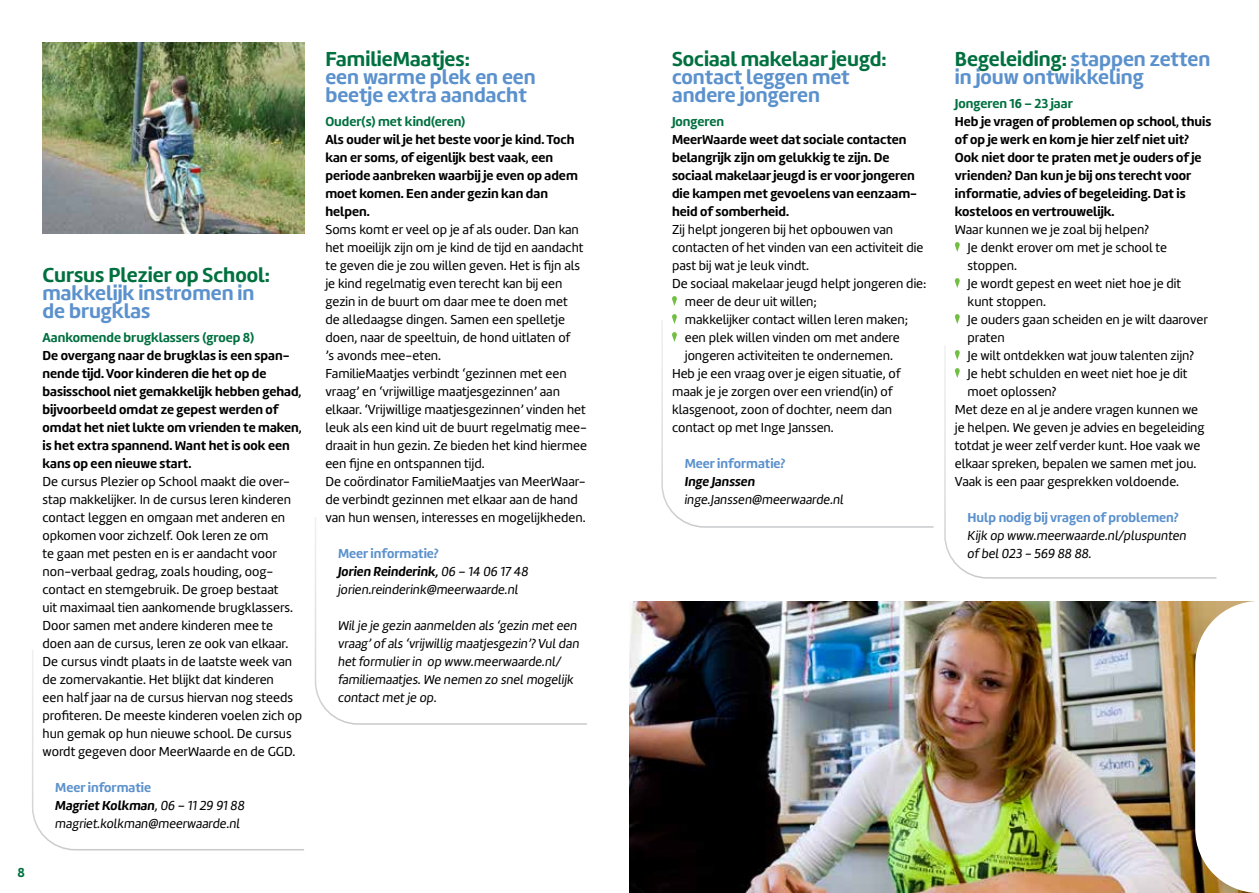
<style>
.page{position:relative;width:1259px;height:893px;background:#fff}
.page>*{position:absolute;margin:0;border:0;box-sizing:border-box;transform-origin:0 0}
.t1{font:700 21px/18px "Amelia";color:#5b91cc}
.t2{font:700 21px "Amelia";color:#00703f}
.t3{font:13.5px/18px "Amelia";color:#000}
.t4{font:700 13.5px/18px "Amelia";color:#000}
.t5{font:13.5px/18px "Amelia Oblicua";color:#000}
.t6{font:700 13.5px "Amelia";color:#00703f}
.t7{font:700 13.5px "Amelia";color:#5b91cc}
.t8{font:700 13.5px "Amelia Oblicua";color:#000}
.s1{font-weight:700}
.s2{color:#00703f}
</style>
<div class="page">
<svg style="left:672px;top:296px;width:5px;height:10px"></svg>
<svg style="left:672px;top:314px;width:5px;height:4px"></svg>
<svg style="left:954px;top:242px;width:6px;height:10px"></svg>
<svg style="left:954px;top:278px;width:6px;height:10px"></svg>
<svg style="left:954px;top:314px;width:6px;height:10px"></svg>
<svg style="left:32px;top:650px;width:272px;height:201px"></svg>
<img style="left:629px;top:601px;width:566px;height:292px">
<svg style="left:1195px;top:601px;width:61px;height:292px"></svg>
<svg style="left:944px;top:346px;width:273px;height:233px"></svg>
<svg style="left:661px;top:318px;width:273px;height:210px"></svg>
<img style="left:43px;top:43px;width:261px;height:191px">
<svg style="left:314px;top:517px;width:273px;height:208px"></svg>
<p class="t6" style="left:18px;top:864px;width:9px">8</p>
<h1 class="t2" style="left:43px;top:263px;width:229px">Cursus Plezier op School:</h1>
<h1 class="t1" style="left:43px;top:284px;width:213px">makkelijk instromen in de brugklas</h1>
<p class="t6" style="left:43px;top:330px;width:213px">Aankomende brugklassers (groep 8)</p>
<p class="t4" style="left:43px;top:347px;width:261px">De overgang naar de brugklas is een span&shy;nende tijd. Voor kinderen die het op de basisschool niet gemakkelijk hebben gehad, bijvoorbeeld omdat ze gepest werden of omdat het niet lukte om vrienden te maken, is het extra spannend. Want het is ook een kans op een nieuwe start.</p>
<p class="t3" style="left:43px;top:473px;width:261px">De cursus Plezier op School maakt die over&shy;stap makkelijker. In de cursus leren kinderen contact leggen en omgaan met anderen en opkomen voor zichzelf. Ook leren ze om<br>te gaan met pesten en is er aandacht voor non-verbaal gedrag, zoals houding, oog&shy;contact en stemgebruik. De groep bestaat<br>uit maximaal tien aankomende brugklassers.<br>Door samen met andere kinderen mee te doen aan de cursus, leren ze ook van elkaar.<br>De cursus vindt plaats in de laatste week van de zomervakantie. Het blijkt dat kinderen<br>een half jaar na de cursus hiervan nog steeds profiteren. De meeste kinderen voelen zich op hun gemak op hun nieuwe school. De cursus wordt gegeven door MeerWaarde en de GGD.</p>
<p class="t7" style="left:55px;top:779px;width:97px">Meer informatie</p>
<p class="t5" style="left:55px;top:796px;width:191px"><span class="s1">Magriet Kolkman</span>, 06 – 11 29 91 88 magriet.kolkman@meerwaarde.nl</p>
<h1 class="t2" style="left:325px;top:47px;width:146px">FamilieMaatjes:</h1>
<h1 class="t1" style="left:325px;top:68px;width:212px">een warme plek en een beetje extra aandacht</h1>
<p class="t6" style="left:325px;top:114px;width:141px">Ouder(s) met kind(eren)</p>
<p class="t4" style="left:325px;top:131px;width:254px">Als ouder wil je het beste voor je kind. Toch kan er soms, of eigenlijk best vaak, een periode aanbreken waarbij je even op adem moet komen. Een ander gezin kan dan helpen.</p>
<p class="t3" style="left:325px;top:221px;width:263px">Soms komt er veel op je af als ouder. Dan kan het moeilijk zijn om je kind de tijd en aandacht te geven die je zou willen geven. Het is fijn als je kind regelmatig even terecht kan bij een gezin in de buurt om daar mee te doen met<br>de alledaagse dingen. Samen een spelletje doen, naar de speeltuin, de hond uitlaten of<br>’s avonds mee-eten.<br>FamilieMaatjes verbindt ‘gezinnen met een vraag’ en ‘vrijwillige maatjesgezinnen’ aan elkaar. ‘Vrijwillige maatjesgezinnen’ vinden het leuk als een kind uit de buurt regelmatig mee&shy;draait in hun gezin. Ze bieden het kind hiermee een fijne en ontspannen tijd.<br>De coördinator FamilieMaatjes van MeerWaar&shy;de verbindt gezinnen met elkaar aan de hand van hun wensen, interesses en mogelijkheden.</p>
<p class="t7" style="left:338px;top:545px;width:102px">Meer informatie?</p>
<p class="t5" style="left:338px;top:562px;width:192px"><span class="s1">Jorien Reinderink,</span> 06 – 14 06 17 48 jorien.reinderink@meerwaarde.nl</p>
<p class="t5" style="left:338px;top:616px;width:243px">Wil je je gezin aanmelden als ‘gezin met een vraag’ of als ‘vrijwillig maatjesgezin’? Vul dan het formulier in op www.meerwaarde.nl/ familiemaatjes. We nemen zo snel mogelijk contact met je op.</p>
<h1 class="t2" style="left:672px;top:47px;width:216px">Sociaal makelaar jeugd:</h1>
<h1 class="t1" style="left:672px;top:68px;width:179px">contact leggen met andere jongeren</h1>
<p class="t6" style="left:672px;top:114px;width:54px">Jongeren</p>
<p class="t4" style="left:672px;top:131px;width:247px">MeerWaarde weet dat sociale contacten belangrijk zijn om gelukkig te zijn. De sociaal makelaar jeugd is er voor jongeren die kampen met gevoelens van eenzaam&shy;heid of somberheid.</p>
<p class="t3" style="left:672px;top:221px;width:223px">Zij helpt jongeren bij het opbouwen van</p>
<p class="t3" style="left:672px;top:239px;width:253px">contacten of het vinden van een activiteit die</p>
<p class="t3" style="left:672px;top:257px;width:138px">past bij wat je leuk vindt.</p>
<p class="t3" style="left:672px;top:275px;width:256px">De sociaal makelaar jeugd helpt jongeren die:</p>
<p class="t3" style="left:685px;top:293px;width:134px">meer de deur uit willen;</p>
<p class="t3" style="left:685px;top:311px;width:225px">makkelijker contact willen leren maken;</p>
<p class="t3" style="left:685px;top:329px;width:216px">een plek willen vinden om met andere</p>
<p class="t3" style="left:685px;top:347px;width:210px">jongeren activiteiten te ondernemen.</p>
<p class="t3" style="left:672px;top:365px;width:230px">Heb je een vraag over je eigen situatie, of</p>
<p class="t3" style="left:672px;top:383px;width:222px">maak je je zorgen over een vriend(in) of</p>
<p class="t3" style="left:672px;top:401px;width:222px">klasgenoot, zoon of dochter, neem dan</p>
<p class="t3" style="left:672px;top:419px;width:163px">contact op met Inge Janssen.</p>
<p class="t7" style="left:685px;top:456px;width:102px">Meer informatie?</p>
<p class="t8" style="left:685px;top:474px;width:72px">Inge Janssen</p>
<p class="t5" style="left:685px;top:491px;width:161px">inge.Janssen@meerwaarde.nl</p>
<h1 class="t1" style="left:955px;top:50px;width:257px"><span class="s2">Begeleiding:</span> stappen zetten in jouw ontwikkeling</h1>
<p class="t6" style="left:955px;top:96px;width:119px">Jongeren 16 – 23 jaar</p>
<p class="t4" style="left:955px;top:113px;width:258px">Heb je vragen of problemen op school, thuis of op je werk en kom je hier zelf niet uit?<br>Ook niet door te praten met je ouders of je vrienden? Dan kun je bij ons terecht voor informatie, advies of begeleiding. Dat is kosteloos en vertrouwelijk.</p>
<p class="t3" style="left:955px;top:221px;width:195px">Waar kunnen we je zoal bij helpen?</p>
<p class="t3" style="left:967px;top:239px;width:201px">Je denkt erover om met je school te</p>
<p class="t3" style="left:967px;top:257px;width:51px">stoppen.</p>
<p class="t3" style="left:967px;top:275px;width:215px">Je wordt gepest en weet niet hoe je dit</p>
<p class="t3" style="left:967px;top:293px;width:80px">kunt stoppen.</p>
<p class="t3" style="left:967px;top:311px;width:242px">Je ouders gaan scheiden en je wilt daarover</p>
<p class="t3" style="left:967px;top:329px;width:39px">praten</p>
<p class="t3" style="left:967px;top:347px;width:228px">Je wilt ontdekken wat jouw talenten zijn?</p>
<p class="t3" style="left:967px;top:365px;width:221px">Je hebt schulden en weet niet hoe je dit</p>
<p class="t3" style="left:967px;top:383px;width:90px">moet oplossen?</p>
<p class="t3" style="left:955px;top:401px;width:245px">Met deze en al je andere vragen kunnen we</p>
<p class="t3" style="left:955px;top:419px;width:251px">je helpen. We geven je advies en begeleiding</p>
<p class="t3" style="left:955px;top:437px;width:247px">totdat je weer zelf verder kunt. Hoe vaak we</p>
<p class="t3" style="left:955px;top:455px;width:243px">elkaar spreken, bepalen we samen met jou.</p>
<p class="t3" style="left:955px;top:473px;width:226px">Vaak is een paar gesprekken voldoende.</p>
<p class="t7" style="left:967px;top:510px;width:213px">Hulp nodig bij vragen of problemen?</p>
<p class="t5" style="left:967px;top:527px;width:221px">Kijk op www.meerwaarde.nl/pluspunten of bel 023 - 569 88 88.</p>
</div>
